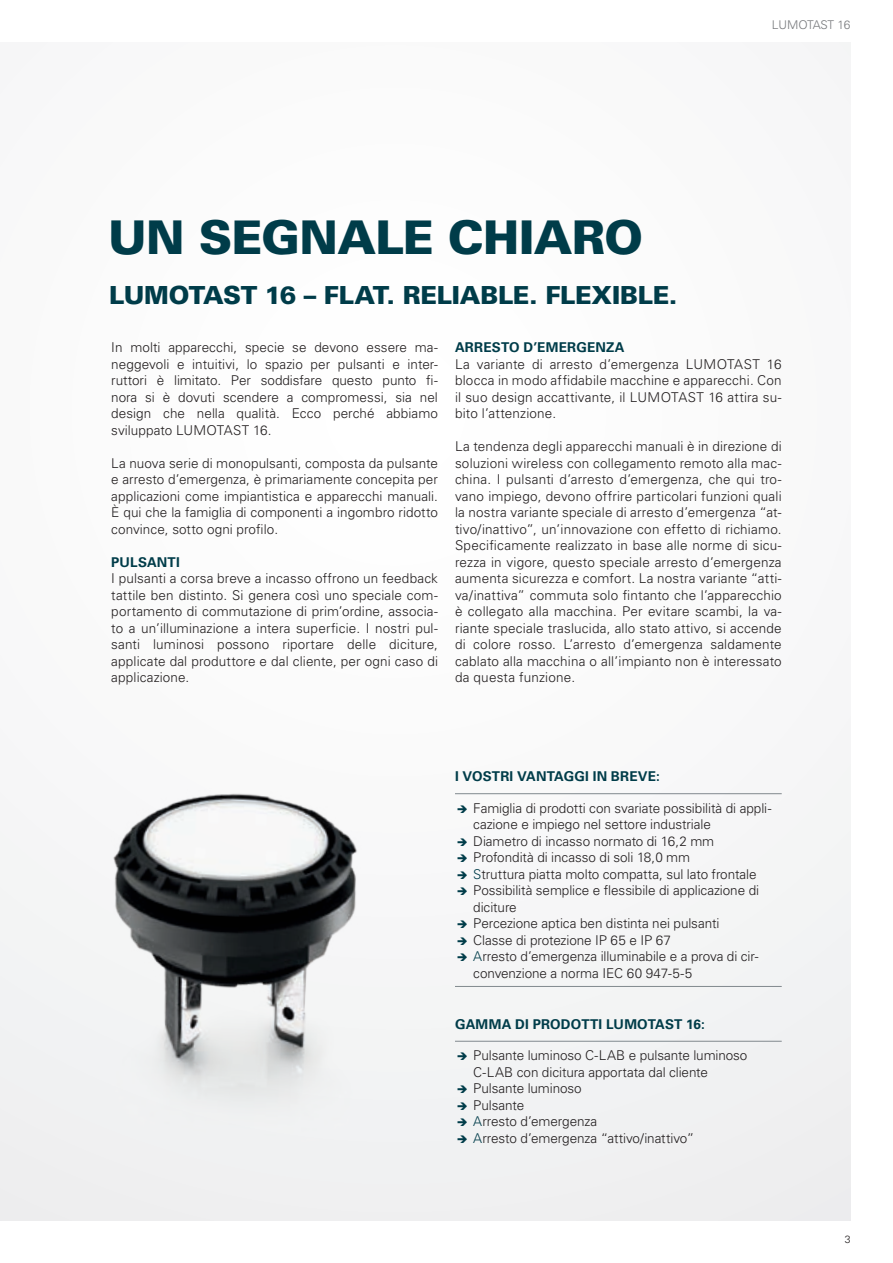
<style>
.page{position:relative;width:893px;height:1263px;background:#fff}
.page>*{position:absolute;margin:0;border:0;box-sizing:border-box;transform-origin:0 0}
.t1{font:900 46.5px "Univers LT Std";letter-spacing:-.015em;color:#003c49}
.t2{font:900 24.9px "Univers LT Std";letter-spacing:-.01em;color:#003c49}
.t3{font:300 13.5px/16.5px "Univers LT Std";letter-spacing:-.005em;color:#231f20;text-align:justify}
.t4{font:700 13.5px "Univers LT Std";letter-spacing:.015em;color:#003c49}
.t5{font:300 12px "Univers LT Std";letter-spacing:-.025em;color:#76787b}
.t6{font:300 10.5px "Univers LT Std";color:#231f20}
.s1{color:#003c49}
</style>
<div class="page">
<div style="left:0;top:43px;width:850px;height:1177px;background:#f9f9f9"></div>
<img style="left:60px;top:793px;width:356px;height:423px">
<hr style="left:455px;top:793px;width:327px;height:1px;background:#81898e">
<hr style="left:455px;top:1041px;width:327px;height:1px;background:#81898e">
<hr style="left:455px;top:986px;width:327px;height:1px;background:#81898e">
<p class="t1" style="left:108px;top:208px;width:537px">UN SEGNALE CHIARO</p>
<p class="t2" style="left:109px;top:280px;width:570px">LUMOTAST 16 – FLAT. RELIABLE. FLEXIBLE.</p>
<p class="t5" style="left:772px;top:17px;width:80px">LUMOTAST 16</p>
<p class="t3" style="left:111px;top:339px;width:328px">In molti apparecchi, specie se devono essere ma&shy;neggevoli e intuitivi, lo spazio per pulsanti e inter&shy;ruttori è limitato. Per soddisfare questo punto fi&shy;nora si è dovuti scendere a compromessi, sia nel design che nella qualità. Ecco perché abbiamo sviluppato LUMOTAST 16.</p>
<p class="t3" style="left:111px;top:455px;width:328px">La nuova serie di monopulsanti, composta da pulsante e arresto d’emergenza, è primariamente concepita per applicazioni come impiantistica e apparecchi manuali.<br>È qui che la famiglia di componenti a ingombro ridotto convince, sotto ogni profilo.</p>
<p class="t4" style="left:111px;top:554px;width:70px">PULSANTI</p>
<p class="t3" style="left:111px;top:570px;width:328px">I pulsanti a corsa breve a incasso offrono un feedback tattile ben distinto. Si genera così uno speciale com&shy;portamento di commutazione di prim’ordine, associa&shy;to a un’illuminazione a intera superficie. I nostri pul&shy;santi luminosi possono riportare delle diciture, applicate dal produttore e dal cliente, per ogni caso di applicazione.</p>
<p class="t4" style="left:455px;top:340px;width:171px">ARRESTO D’EMERGENZA</p>
<p class="t3" style="left:455px;top:356px;width:328px">La variante di arresto d’emergenza LUMOTAST 16 blocca in modo affidabile macchine e apparecchi. Con il suo design accattivante, il LUMOTAST 16 attira su&shy;bito l’attenzione.</p>
<p class="t3" style="left:455px;top:438px;width:328px">La tendenza degli apparecchi manuali è in direzione di soluzioni wireless con collegamento remoto alla mac&shy;china. I pulsanti d’arresto d’emergenza, che qui tro&shy;vano impiego, devono offrire particolari funzioni quali la nostra variante speciale di arresto d’emergenza “at&shy;tivo/inattivo”, un’innovazione con effetto di richiamo.<br>Specificamente realizzato in base alle norme di sicu&shy;rezza in vigore, questo speciale arresto d’emergenza aumenta sicurezza e comfort. La nostra variante “atti&shy;va/inattiva” commuta solo fintanto che l’apparecchio è collegato alla macchina. Per evitare scambi, la va&shy;riante speciale traslucida, allo stato attivo, si accende di colore rosso. L’arresto d’emergenza saldamente cablato alla macchina o all’impianto non è interessato da questa funzione.</p>
<p class="t4" style="left:455px;top:769px;width:206px">I VOSTRI VANTAGGI IN BREVE:</p>
<p class="t3" style="left:473px;top:800px;width:300px;text-indent:-16px"><span class="s1">➔</span> Famiglia di prodotti con svariate possibilità di appli&shy;cazione e impiego nel settore industriale</p>
<p class="t3" style="left:457px;top:833px;width:259px"><span class="s1">➔</span> Diametro di incasso normato di 16,2 mm</p>
<p class="t3" style="left:457px;top:849px;width:235px"><span class="s1">➔</span> Profondità di incasso di soli 18,0 mm</p>
<p class="t3" style="left:457px;top:866px;width:301px"><span class="s1">➔ S</span>truttura piatta molto compatta, sul lato frontale</p>
<p class="t3" style="left:473px;top:882px;width:287px;text-indent:-16px"><span class="s1">➔</span> Possibilità semplice e flessibile di applicazione di diciture</p>
<p class="t3" style="left:457px;top:915px;width:264px"><span class="s1">➔</span> Percezione aptica ben distinta nei pulsanti</p>
<p class="t3" style="left:457px;top:932px;width:216px"><span class="s1">➔</span> Classe di protezione IP 65 e IP 67</p>
<p class="t3" style="left:473px;top:948px;width:287px;text-indent:-16px"><span class="s1">➔ A</span>rresto d’emergenza illuminabile e a prova di cir&shy;convenzione a norma IEC 60 947-5-5</p>
<p class="t4" style="left:455px;top:1016px;width:251px">GAMMA DI PRODOTTI LUMOTAST 16:</p>
<p class="t3" style="left:473px;top:1047px;width:276px;text-indent:-16px"><span class="s1">➔</span> Pulsante luminoso C-LAB e pulsante luminoso<br>C-LAB con dicitura apportata dal cliente</p>
<p class="t3" style="left:457px;top:1080px;width:127px"><span class="s1">➔</span> Pulsante luminoso</p>
<p class="t3" style="left:457px;top:1097px;width:69px"><span class="s1">➔</span> Pulsante</p>
<p class="t3" style="left:457px;top:1113px;width:142px"><span class="s1">➔ A</span>rresto d’emergenza</p>
<p class="t3" style="left:457px;top:1130px;width:239px"><span class="s1">➔ A</span>rresto d’emergenza “attivo/inattivo”</p>
<p class="t6" style="left:845px;top:1233px;width:7px">3</p>
</div>
